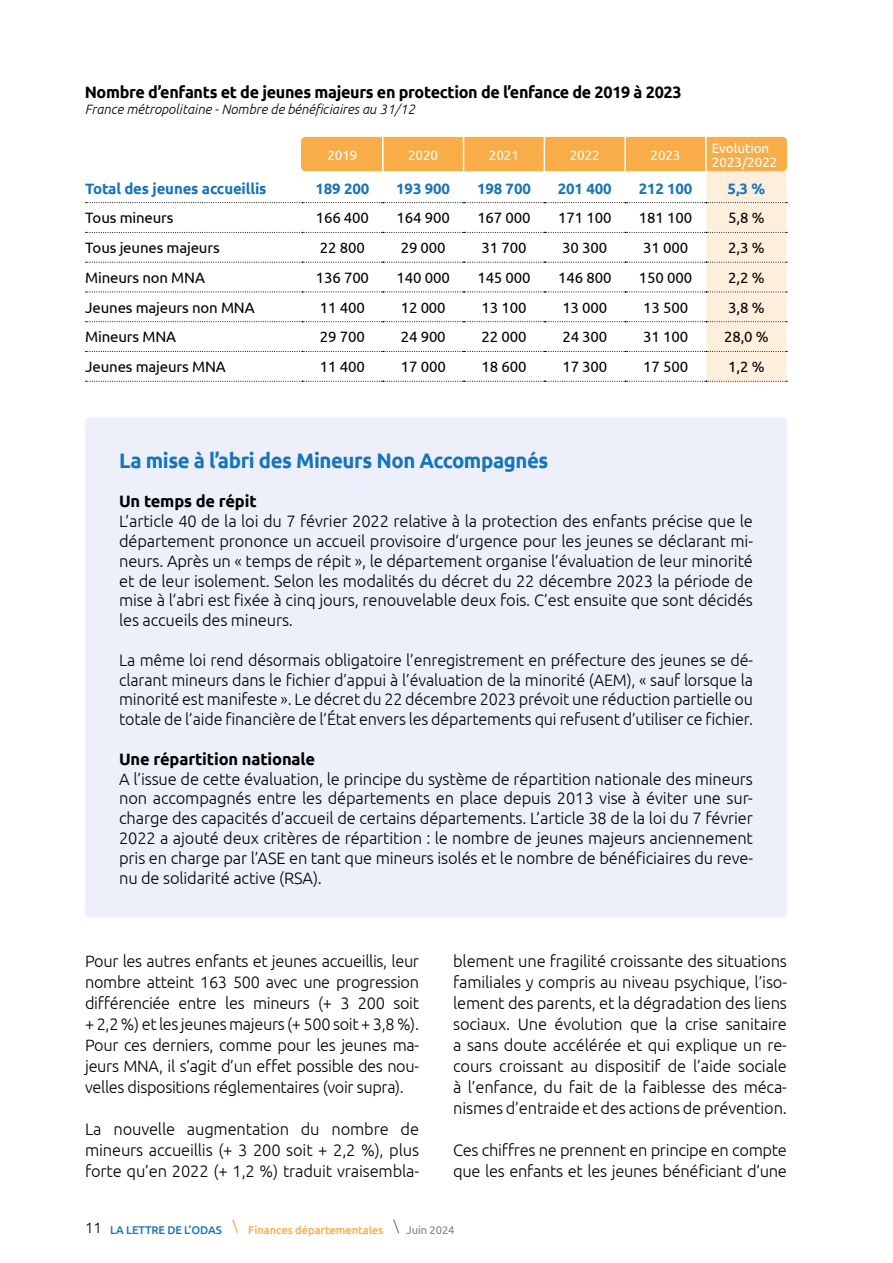
<style>
.page{position:relative;width:893px;height:1263px;background:#fff}
.page>*{position:absolute;margin:0;border:0;box-sizing:border-box;transform-origin:0 0}
.t1{font:700 21px "Ubuntu";letter-spacing:-.02em;color:#1674ba}
.t2{font:300 16.5px/21px "Ubuntu";letter-spacing:-.01em;color:#000;text-align:justify}
.t3{font:700 16.5px "Ubuntu";letter-spacing:-.02em;color:#000}
.t4{font:15px "Ubuntu";letter-spacing:-.01em;color:#000}
.t5{font:700 15px "Ubuntu";letter-spacing:-.01em;color:#1674ba}
.t6{font:italic 300 13.5px "Ubuntu";color:#000}
.t7{font:13.5px/13.5px "Ubuntu";letter-spacing:-.01em;color:#fff}
.t8{font:500 11.25px "Ubuntu";letter-spacing:-.01em;color:#f8ad49}
.t9{font:500 11.25px "Ubuntu";letter-spacing:-.01em;color:#1674ba}
.t10{font:11.25px "Ubuntu";letter-spacing:-.01em;color:#7b8286}
.s1{font-weight:300;font-size:15px;color:#000}
</style>
<div class="page">
<div style="left:301px;top:137px;width:486px;height:34px;background:#f8ad49;border-radius:4px"></div>
<hr style="left:382px;top:137px;width:2px;height:36px;background:#fff">
<hr style="left:463px;top:137px;width:1px;height:36px;background:#fff">
<hr style="left:544px;top:137px;width:1px;height:36px;background:#fff">
<hr style="left:624px;top:137px;width:2px;height:36px;background:#fff">
<hr style="left:705px;top:137px;width:2px;height:36px;background:#fff">
<svg style="left:86px;top:171px;width:701px;height:211px"></svg>
<div style="left:85px;top:417px;width:702px;height:501px;background:#edf0fa;border-radius:4px"></div>
<svg style="left:393px;top:1219px;width:7px;height:15px"></svg>
<svg style="left:232px;top:1219px;width:7px;height:15px"></svg>
<p class="t3" style="left:85px;top:82px;width:598px">Nombre d’enfants et de jeunes majeurs en protection de l’enfance de 2019 à 2023</p>
<p class="t6" style="left:85px;top:101px;width:332px">France métropolitaine - Nombre de bénéficiaires au 31/12</p>
<p class="t7" style="left:327px;top:148px;width:32px">2019</p>
<p class="t7" style="left:408px;top:148px;width:32px">2020</p>
<p class="t7" style="left:489px;top:148px;width:32px">2021</p>
<p class="t7" style="left:570px;top:148px;width:32px">2022</p>
<p class="t7" style="left:650px;top:148px;width:32px">2023</p>
<p class="t7" style="left:712px;top:141px;width:67px">Evolution<br>2023/2022</p>
<p class="t5" style="left:85px;top:179px;width:183px">Total des jeunes accueillis</p>
<p class="t5" style="left:315px;top:179px;width:55px">189 200</p>
<p class="t5" style="left:396px;top:179px;width:55px">193 900</p>
<p class="t5" style="left:477px;top:179px;width:55px">198 700</p>
<p class="t5" style="left:558px;top:179px;width:55px">201 400</p>
<p class="t5" style="left:639px;top:179px;width:55px">212 100</p>
<p class="t5" style="left:728px;top:179px;width:39px">5,3 %</p>
<p class="t4" style="left:85px;top:209px;width:90px">Tous mineurs</p>
<p class="t4" style="left:316px;top:209px;width:55px">166 400</p>
<p class="t4" style="left:397px;top:209px;width:55px">164 900</p>
<p class="t4" style="left:477px;top:209px;width:55px">167 000</p>
<p class="t4" style="left:558px;top:209px;width:55px">171 100</p>
<p class="t4" style="left:639px;top:209px;width:55px">181 100</p>
<p class="t4" style="left:728px;top:209px;width:38px">5,8 %</p>
<p class="t4" style="left:85px;top:239px;width:136px">Tous jeunes majeurs</p>
<p class="t4" style="left:320px;top:239px;width:47px">22 800</p>
<p class="t4" style="left:401px;top:239px;width:47px">29 000</p>
<p class="t4" style="left:481px;top:239px;width:47px">31 700</p>
<p class="t4" style="left:562px;top:239px;width:47px">30 300</p>
<p class="t4" style="left:643px;top:239px;width:47px">31 000</p>
<p class="t4" style="left:728px;top:239px;width:38px">2,3 %</p>
<p class="t4" style="left:85px;top:268px;width:121px">Mineurs non MNA</p>
<p class="t4" style="left:316px;top:268px;width:55px">136 700</p>
<p class="t4" style="left:397px;top:268px;width:55px">140 000</p>
<p class="t4" style="left:477px;top:268px;width:55px">145 000</p>
<p class="t4" style="left:558px;top:268px;width:55px">146 800</p>
<p class="t4" style="left:639px;top:268px;width:55px">150 000</p>
<p class="t4" style="left:728px;top:268px;width:38px">2,2 %</p>
<p class="t4" style="left:85px;top:298px;width:171px">Jeunes majeurs non MNA</p>
<p class="t4" style="left:320px;top:298px;width:47px">11 400</p>
<p class="t4" style="left:401px;top:298px;width:47px">12 000</p>
<p class="t4" style="left:482px;top:298px;width:47px">13 100</p>
<p class="t4" style="left:562px;top:298px;width:47px">13 000</p>
<p class="t4" style="left:643px;top:298px;width:47px">13 500</p>
<p class="t4" style="left:728px;top:298px;width:38px">3,8 %</p>
<p class="t4" style="left:85px;top:328px;width:92px">Mineurs MNA</p>
<p class="t4" style="left:320px;top:328px;width:47px">29 700</p>
<p class="t4" style="left:401px;top:328px;width:47px">24 900</p>
<p class="t4" style="left:482px;top:328px;width:47px">22 000</p>
<p class="t4" style="left:562px;top:328px;width:47px">24 300</p>
<p class="t4" style="left:643px;top:328px;width:47px">31 100</p>
<p class="t4" style="left:724px;top:328px;width:46px">28,0 %</p>
<p class="t4" style="left:85px;top:358px;width:142px">Jeunes majeurs MNA</p>
<p class="t4" style="left:320px;top:358px;width:47px">11 400</p>
<p class="t4" style="left:401px;top:358px;width:47px">17 000</p>
<p class="t4" style="left:482px;top:358px;width:47px">18 600</p>
<p class="t4" style="left:562px;top:358px;width:47px">17 300</p>
<p class="t4" style="left:643px;top:358px;width:47px">17 500</p>
<p class="t4" style="left:728px;top:358px;width:38px">1,2 %</p>
<p class="t1" style="left:119px;top:448px;width:431px">La mise à l’abri des Mineurs Non Accompagnés</p>
<p class="t3" style="left:119px;top:491px;width:139px">Un temps de répit</p>
<p class="t2" style="left:119px;top:511px;width:635px;line-height:19.8px">L’article 40 de la loi du 7 février 2022 relative à la protection des enfants précise que le département prononce un accueil provisoire d’urgence pour les jeunes se déclarant mi&shy;neurs. Après un « temps de répit », le département organise l’évaluation de leur minorité et de leur isolement. Selon les modalités du décret du 22 décembre 2023 la période de mise à l’abri est fixée à cinq jours, renouvelable deux fois. C’est ensuite que sont décidés les accueils des mineurs.</p>
<p class="t2" style="left:119px;top:650px;width:635px;line-height:19.8px">La même loi rend désormais obligatoire l’enregistrement en préfecture des jeunes se dé&shy;clarant mineurs dans le fichier d’appui à l’évaluation de la minorité (AEM), « sauf lorsque la minorité est manifeste ». Le décret du 22 décembre 2023 prévoit une réduction partielle ou totale de l’aide financière de l’État envers les départements qui refusent d’utiliser ce fichier.</p>
<p class="t3" style="left:119px;top:749px;width:198px">Une répartition nationale</p>
<p class="t2" style="left:119px;top:768px;width:635px;line-height:19.8px">A l’issue de cette évaluation, le principe du système de répartition nationale des mineurs non accompagnés entre les départements en place depuis 2013 vise à éviter une sur&shy;charge des capacités d’accueil de certains départements. L’article 38 de la loi du 7 février 2022 a ajouté deux critères de répartition : le nombre de jeunes majeurs anciennement pris en charge par l’ASE en tant que mineurs isolés et le nombre de bénéficiaires du reve&shy;nu de solidarité active (RSA).</p>
<p class="t2" style="left:85px;top:950px;width:335px">Pour les autres enfants et jeunes accueillis, leur nombre atteint 163 500 avec une progression différenciée entre les mineurs (+ 3 200 soit + 2,2 %) et les jeunes majeurs (+ 500 soit + 3,8 %).<br>Pour ces derniers, comme pour les jeunes ma&shy;jeurs MNA, il s’agit d’un effet possible des nou&shy;velles dispositions réglementaires (voir supra).</p>
<p class="t2" style="left:85px;top:1118px;width:335px">La nouvelle augmentation du nombre de mineurs accueillis (+ 3 200 soit + 2,2 %), plus forte qu’en 2022 (+ 1,2 %) traduit vraisembla-</p>
<p class="t2" style="left:453px;top:950px;width:335px">blement une fragilité croissante des situations familiales y compris au niveau psychique, l’iso&shy;lement des parents, et la dégradation des liens sociaux. Une évolution que la crise sanitaire a sans doute accélérée et qui explique un re&shy;cours croissant au dispositif de l’aide sociale à l’enfance, du fait de la faiblesse des méca&shy;nismes d’entraide et des actions de prévention.</p>
<p class="t2" style="left:453px;top:1139px;width:335px">Ces chiffres ne prennent en principe en compte que les enfants et les jeunes bénéficiant d’une</p>
<p class="t9" style="left:85px;top:1222px;width:138px"><span class="s1">11</span> LA LETTRE DE L’ODAS</p>
<p class="t8" style="left:248px;top:1222px;width:137px">Finances départementales</p>
<p class="t10" style="left:406px;top:1223px;width:50px">Juin 2024</p>
</div>
